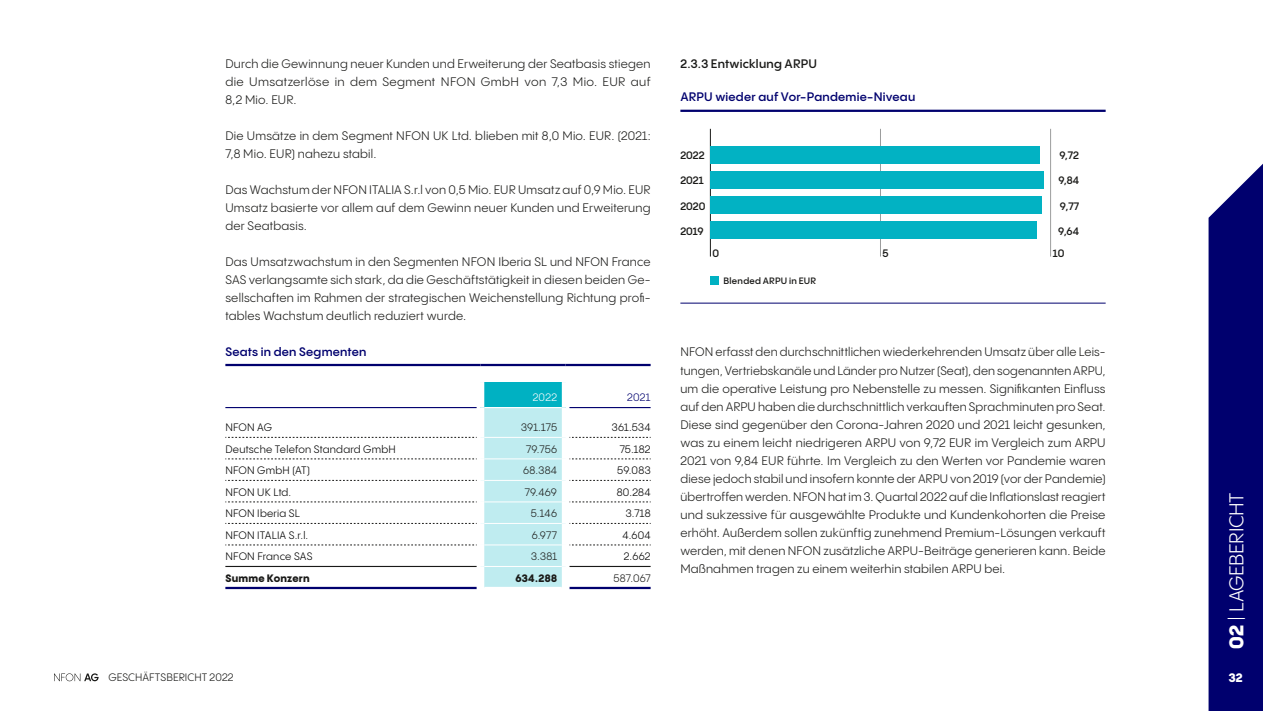
<style>
.page{position:relative;width:1263px;height:711px;background:#fff}
.page>*{position:absolute;margin:0;border:0;box-sizing:border-box;transform-origin:0 0}
.t1{font:19.5px "PP Pangram Sans";letter-spacing:-.015em;color:#fff}
.t2{font:12px/18px "PP Pangram Sans";letter-spacing:.015em;color:#1a1a18;text-align:justify}
.t3{font:600 12px "PP Pangram Sans";letter-spacing:.02em;color:#00006e}
.t4{font:600 12px "PP Pangram Sans";letter-spacing:.015em;color:#1a1a18}
.t5{font:800 12px "PP Pangram Sans";color:#fff}
.t6{font:10.5px "PP Pangram Sans";letter-spacing:.02em;color:#000}
.t7{font:10.5px "PP Pangram Sans";letter-spacing:.01em;color:#1a1a18}
.t8{font:600 10.5px "PP Pangram Sans";color:#1a1a18}
.t9{font:800 10.5px "PP Pangram Sans";letter-spacing:.02em;color:#1a1a18}
.t10{font:10.5px "PP Pangram Sans";color:#fff}
.t11{font:10.5px "PP Pangram Sans";color:#00006e}
.t12{font:600 9px "PP Pangram Sans";letter-spacing:.03em;color:#1a1a18}
.s1{font-weight:800}
</style>
<div class="page">
<div style="left:1208px;top:163px;width:55px;height:547px;background:#00006e"></div>
<div style="left:480px;top:382px;width:86px;height:25px;background:#00b1c2"></div>
<div style="left:562px;top:382px;width:7px;height:25px;background:#fff"></div>
<hr style="left:225px;top:406px;width:252px;height:2px;background:#00006e">
<hr style="left:225px;top:586px;width:252px;height:2px;background:#00006e">
<hr style="left:569px;top:406px;width:82px;height:2px;background:#00006e">
<hr style="left:569px;top:586px;width:82px;height:2px;background:#00006e">
<svg style="left:225px;top:407px;width:426px;height:180px"></svg>
<hr style="left:225px;top:565px;width:252px;height:1px;background:#1a1a18">
<hr style="left:569px;top:565px;width:82px;height:1px;background:#1a1a18">
<div style="left:477px;top:382px;width:7px;height:25px;background:#fff"></div>
<hr style="left:225px;top:363px;width:255px;height:3px;background:#00006e">
<hr style="left:480px;top:363px;width:86px;height:3px;background:#00006e">
<hr style="left:566px;top:363px;width:85px;height:3px;background:#00006e">
<div style="left:477px;top:566px;width:7px;height:22px;background:#fff"></div>
<div style="left:562px;top:566px;width:7px;height:22px;background:#fff"></div>
<hr style="left:484px;top:586px;width:78px;height:2px;background:#fff">
<hr style="left:484px;top:406px;width:78px;height:2px;background:#fff">
<div style="left:477px;top:407px;width:7px;height:30px;background:#fff"></div>
<div style="left:562px;top:407px;width:7px;height:30px;background:#fff"></div>
<div style="left:477px;top:437px;width:7px;height:21px;background:#fff"></div>
<div style="left:562px;top:437px;width:7px;height:21px;background:#fff"></div>
<div style="left:477px;top:458px;width:7px;height:22px;background:#fff"></div>
<div style="left:562px;top:458px;width:7px;height:22px;background:#fff"></div>
<div style="left:477px;top:480px;width:7px;height:21px;background:#fff"></div>
<div style="left:562px;top:480px;width:7px;height:21px;background:#fff"></div>
<div style="left:477px;top:501px;width:7px;height:22px;background:#fff"></div>
<div style="left:562px;top:501px;width:7px;height:22px;background:#fff"></div>
<div style="left:477px;top:523px;width:7px;height:21px;background:#fff"></div>
<div style="left:562px;top:523px;width:7px;height:21px;background:#fff"></div>
<div style="left:477px;top:544px;width:7px;height:22px;background:#fff"></div>
<div style="left:562px;top:544px;width:7px;height:22px;background:#fff"></div>
<hr style="left:484px;top:565px;width:78px;height:1px;background:#fff">
<hr style="left:680px;top:110px;width:426px;height:2px;background:#00006e">
<hr style="left:710px;top:129px;width:1px;height:127px;background:#1a1a18">
<hr style="left:880px;top:129px;width:1px;height:127px;background:#9c9d9d">
<hr style="left:1050px;top:129px;width:1px;height:127px;background:#9c9d9d">
<div style="left:710px;top:146px;width:330px;height:17px;background:#02b2c3"></div>
<div style="left:710px;top:171px;width:334px;height:17px;background:#02b2c3"></div>
<div style="left:710px;top:196px;width:331px;height:17px;background:#02b2c3"></div>
<div style="left:710px;top:222px;width:327px;height:17px;background:#02b2c3"></div>
<hr style="left:680px;top:302px;width:426px;height:1px;background:#00006e">
<div style="left:710px;top:276px;width:9px;height:9px;background:#00b1c2"></div>
<svg style="left:54px;top:673px;width:45px;height:7px"></svg>
<p class="t2" style="left:225px;top:55px;width:427px">Durch die Gewinnung neuer Kunden und Erweiterung der Seatbasis stiegen die Umsatzerlöse in dem Segment NFON GmbH von 7,3 Mio. EUR auf 8,2 Mio. EUR.</p>
<p class="t2" style="left:225px;top:127px;width:427px">Die Umsätze in dem Segment NFON UK Ltd. blieben mit 8,0 Mio. EUR. (2021:<br>7,8 Mio. EUR) nahezu stabil.</p>
<p class="t2" style="left:225px;top:181px;width:427px">Das Wachstum der NFON ITALIA S.r.l von 0,5 Mio. EUR Umsatz auf 0,9 Mio. EUR Umsatz basierte vor allem auf dem Gewinn neuer Kunden und Erweiterung der Seatbasis.</p>
<p class="t2" style="left:225px;top:253px;width:427px">Das Umsatzwachstum in den Segmenten NFON Iberia SL und NFON France SAS verlangsamte sich stark, da die Geschäftstätigkeit in diesen beiden Ge&shy;sellschaften im Rahmen der strategischen Weichenstellung Richtung profi&shy;tables Wachstum deutlich reduziert wurde.</p>
<p class="t3" style="left:225px;top:344px;width:143px">Seats in den Segmenten</p>
<p class="t10" style="left:533px;top:391px;width:26px">2022</p>
<p class="t11" style="left:627px;top:391px;width:25px">2021</p>
<p class="t6" style="left:225px;top:420px;width:48px">NFON AG</p>
<p class="t7" style="left:521px;top:420px;width:38px">391.175</p>
<p class="t6" style="left:612px;top:420px;width:40px">361.534</p>
<p class="t6" style="left:225px;top:442px;width:172px">Deutsche Telefon Standard GmbH</p>
<p class="t7" style="left:526px;top:442px;width:32px">79.756</p>
<p class="t6" style="left:620px;top:442px;width:32px">75.182</p>
<p class="t6" style="left:225px;top:463px;width:86px">NFON GmbH (AT)</p>
<p class="t7" style="left:523px;top:463px;width:35px">68.384</p>
<p class="t6" style="left:617px;top:463px;width:35px">59.083</p>
<p class="t6" style="left:225px;top:485px;width:67px">NFON UK Ltd.</p>
<p class="t7" style="left:525px;top:485px;width:34px">79.469</p>
<p class="t6" style="left:617px;top:485px;width:35px">80.284</p>
<p class="t6" style="left:225px;top:506px;width:76px">NFON Iberia SL</p>
<p class="t7" style="left:531px;top:506px;width:28px">5.146</p>
<p class="t6" style="left:626px;top:506px;width:26px">3.718</p>
<p class="t6" style="left:225px;top:528px;width:84px">NFON ITALIA S.r.l.</p>
<p class="t7" style="left:532px;top:528px;width:27px">6.977</p>
<p class="t6" style="left:622px;top:528px;width:30px">4.604</p>
<p class="t6" style="left:225px;top:549px;width:89px">NFON France SAS</p>
<p class="t7" style="left:531px;top:549px;width:27px">3.381</p>
<p class="t6" style="left:624px;top:549px;width:28px">2.662</p>
<p class="t9" style="left:225px;top:570px;width:86px">Summe Konzern</p>
<p class="t9" style="left:515px;top:570px;width:43px">634.288</p>
<p class="t7" style="left:613px;top:571px;width:39px">587.067</p>
<p class="t4" style="left:680px;top:56px;width:138px">2.3.3 Entwicklung ARPU</p>
<p class="t3" style="left:680px;top:89px;width:236px">ARPU wieder auf Vor-Pandemie-Niveau</p>
<p class="t8" style="left:680px;top:149px;width:26px">2022</p>
<p class="t8" style="left:680px;top:174px;width:25px">2021</p>
<p class="t8" style="left:680px;top:199px;width:26px">2020</p>
<p class="t8" style="left:680px;top:224px;width:25px">2019</p>
<p class="t8" style="left:1059px;top:149px;width:21px">9,72</p>
<p class="t8" style="left:1058px;top:174px;width:22px">9,84</p>
<p class="t8" style="left:1060px;top:199px;width:21px">9,77</p>
<p class="t8" style="left:1058px;top:224px;width:22px">9,64</p>
<p class="t8" style="left:712px;top:246px;width:8px">0</p>
<p class="t8" style="left:883px;top:246px;width:8px">5</p>
<p class="t8" style="left:1053px;top:246px;width:13px">10</p>
<p class="t12" style="left:723px;top:275px;width:94px">Blended ARPU in EUR</p>
<p class="t2" style="left:680px;top:343px;width:427px">NFON erfasst den durchschnittlichen wiederkehrenden Umsatz über alle Leis&shy;tungen, Vertriebskanäle und Länder pro Nutzer (Seat), den sogenannten ARPU, um die operative Leistung pro Nebenstelle zu messen. Signifikanten Einfluss auf den ARPU haben die durchschnittlich verkauften Sprachminuten pro Seat.<br>Diese sind gegenüber den Corona-Jahren 2020 und 2021 leicht gesunken, was zu einem leicht niedrigeren ARPU von 9,72 EUR im Vergleich zum ARPU 2021 von 9,84 EUR führte. Im Vergleich zu den Werten vor Pandemie waren diese jedoch stabil und insofern konnte der ARPU von 2019 (vor der Pandemie) übertroffen werden. NFON hat im 3. Quartal 2022 auf die Inflationslast reagiert und sukzessive für ausgewählte Produkte und Kundenkohorten die Preise erhöht. Außerdem sollen zukünftig zunehmend Premium-Lösungen verkauft werden, mit denen NFON zusätzliche ARPU-Beiträge generieren kann. Beide Maßnahmen tragen zu einem weiterhin stabilen ARPU bei.</p>
<p class="t7" style="left:108px;top:670px;width:127px">GESCHÄFTSBERICHT 2022</p>
<h1 class="t1" style="left:1224px;top:648px;width:158px;rotate:-90deg"><span class="s1">02</span> | LAGEBERICHT</h1>
<p class="t5" style="left:1229px;top:669px;width:15px">32</p>
</div>
